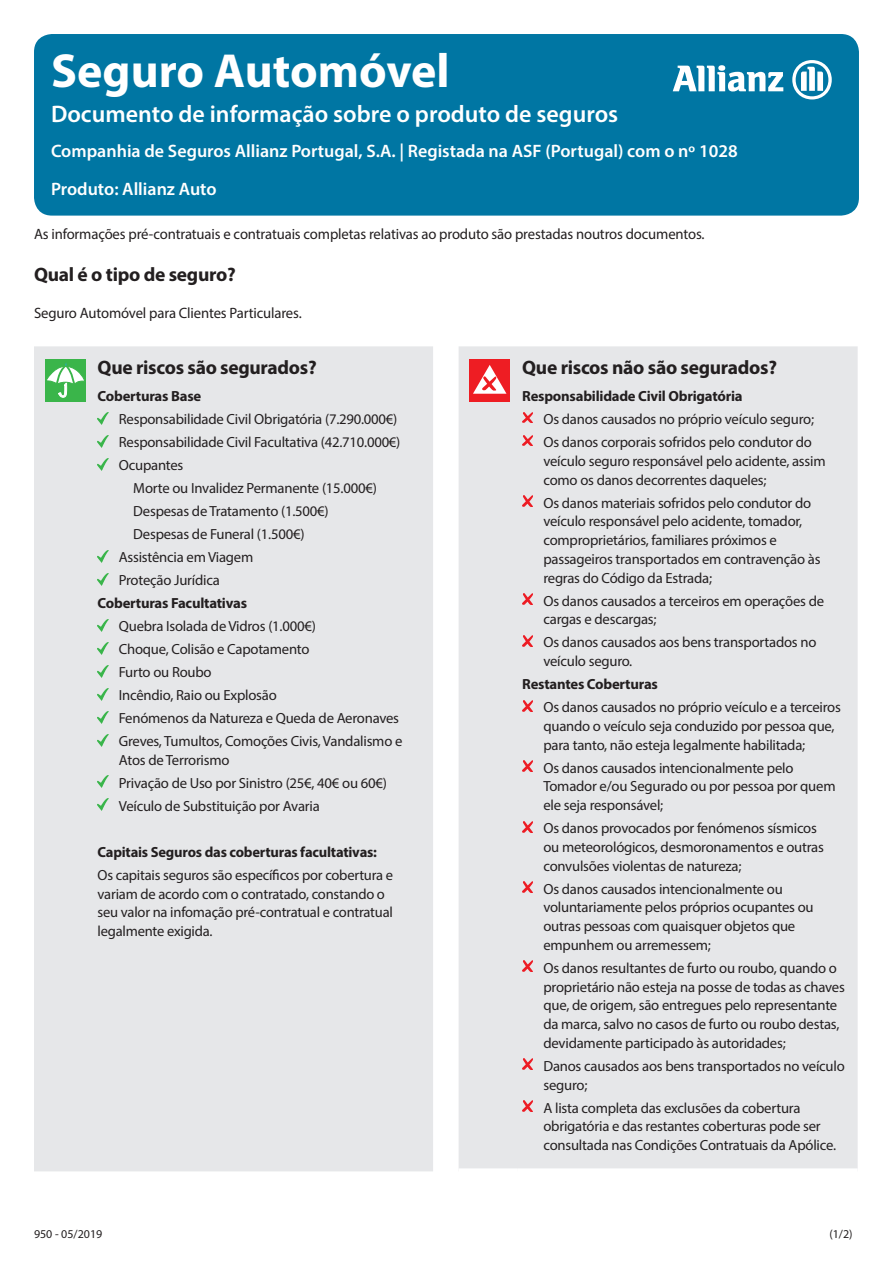
<style>
.page{position:relative;width:893px;height:1263px;background:#fff}
.page>*{position:absolute;margin:0;border:0;box-sizing:border-box;transform-origin:0 0}
.Form_title{font:700 48px "Myriad Pro";color:#fff}
.Form_sub_title{font:600 24px "Myriad Pro";color:#fff}
.Cover_subhead{font:700 19.5px "Myriad Pro";letter-spacing:-.015em;color:#231f20}
.Form_intro{font:700 19.5px "Myriad Pro";letter-spacing:-.015em;color:#231f20}
.Company_Product_head{font:600 18px "Myriad Pro";color:#fff}
.Form_intro-2{font:15px "Myriad Pro";letter-spacing:-.01em;color:#231f20}
.Covered_bullets{font:14.7px/18.8px "Myriad Pro";letter-spacing:-.015em;color:#231f20}
.Covered_bullets-2{font:700 14.7px "Myriad Pro";letter-spacing:-.015em;color:#231f20}
.t1{font:12px "Myriad Pro";color:#231f20}
</style>
<div class="page">
<div style="left:34px;top:34px;width:825px;height:182px;background:#0076a3;border-radius:18px"></div>
<svg style="left:673px;top:65px;width:110px;height:27px"></svg>
<svg style="left:792px;top:60px;width:40px;height:39px"></svg>
<div style="left:34px;top:346px;width:824px;height:825px;background:#e6e7e9"></div>
<div style="left:459px;top:1168px;width:59px;height:6px;background:#fff"></div>
<div style="left:518px;top:1168px;width:340px;height:6px;background:#fff"></div>
<div style="left:45px;top:359px;width:41px;height:43px;background:#3ab54a"></div>
<svg style="left:47px;top:362px;width:37px;height:36px"></svg>
<svg style="left:98px;top:412px;width:10px;height:12px"></svg>
<svg style="left:98px;top:435px;width:10px;height:12px"></svg>
<svg style="left:98px;top:458px;width:10px;height:12px"></svg>
<svg style="left:98px;top:550px;width:10px;height:12px"></svg>
<svg style="left:98px;top:573px;width:10px;height:12px"></svg>
<svg style="left:98px;top:619px;width:10px;height:12px"></svg>
<svg style="left:98px;top:642px;width:10px;height:12px"></svg>
<svg style="left:98px;top:665px;width:10px;height:12px"></svg>
<svg style="left:98px;top:688px;width:10px;height:12px"></svg>
<svg style="left:98px;top:711px;width:10px;height:12px"></svg>
<svg style="left:98px;top:734px;width:10px;height:12px"></svg>
<svg style="left:98px;top:776px;width:10px;height:12px"></svg>
<svg style="left:98px;top:799px;width:10px;height:12px"></svg>
<div style="left:469px;top:359px;width:41px;height:43px;background:#ee1d23"></div>
<svg style="left:473px;top:365px;width:33px;height:29px"></svg>
<svg style="left:522px;top:412px;width:11px;height:11px"></svg>
<svg style="left:522px;top:435px;width:11px;height:11px"></svg>
<svg style="left:522px;top:496px;width:11px;height:10px"></svg>
<svg style="left:522px;top:594px;width:11px;height:10px"></svg>
<svg style="left:522px;top:635px;width:11px;height:11px"></svg>
<svg style="left:522px;top:700px;width:11px;height:11px"></svg>
<svg style="left:522px;top:761px;width:11px;height:10px"></svg>
<svg style="left:522px;top:821px;width:11px;height:11px"></svg>
<svg style="left:522px;top:882px;width:11px;height:10px"></svg>
<svg style="left:522px;top:961px;width:11px;height:11px"></svg>
<svg style="left:522px;top:1059px;width:11px;height:11px"></svg>
<svg style="left:522px;top:1101px;width:11px;height:10px"></svg>
<p class="Form_title" style="left:51px;top:40px;width:400px">Seguro Automóvel</p>
<p class="Form_sub_title" style="left:51px;top:99px;width:569px">Documento de informação sobre o produto de seguros</p>
<p class="Company_Product_head" style="left:51px;top:139px;width:688px">Companhia de Seguros Allianz Portugal, S.A. | Registada na ASF (Portugal) com o nº 1028</p>
<p class="Company_Product_head" style="left:51px;top:177px;width:167px">Produto: Allianz Auto</p>
<p class="Form_intro-2" style="left:34px;top:225px;width:672px">As informações pré-contratuais e contratuais completas relativas ao produto são prestadas noutros documentos.</p>
<p class="Form_intro" style="left:34px;top:262px;width:203px">Qual é o tipo de seguro?</p>
<p class="Form_intro-2" style="left:34px;top:304px;width:269px">Seguro Automóvel para Clientes Particulares.</p>
<p class="Cover_subhead" style="left:98px;top:354px;width:221px">Que riscos são segurados?</p>
<p class="Covered_bullets-2" style="left:98px;top:386px;width:105px">Coberturas Base</p>
<p class="Covered_bullets" style="left:119px;top:409px;width:280px">Responsabilidade Civil Obrigatória (7.290.000€)</p>
<p class="Covered_bullets" style="left:119px;top:432px;width:283px">Responsabilidade Civil Facultativa (42.710.000€)</p>
<p class="Covered_bullets" style="left:119px;top:455px;width:66px">Ocupantes</p>
<p class="Covered_bullets" style="left:133px;top:478px;width:245px">Morte ou Invalidez Permanente (15.000€)</p>
<p class="Covered_bullets" style="left:133px;top:501px;width:197px">Despesas de Tratamento (1.500€)</p>
<p class="Covered_bullets" style="left:133px;top:524px;width:173px">Despesas de Funeral (1.500€)</p>
<p class="Covered_bullets" style="left:119px;top:547px;width:136px">Assistência em Viagem</p>
<p class="Covered_bullets" style="left:119px;top:570px;width:103px">Proteção Jurídica</p>
<p class="Covered_bullets-2" style="left:98px;top:593px;width:151px">Coberturas Facultativas</p>
<p class="Covered_bullets" style="left:119px;top:616px;width:199px">Quebra Isolada de Vidros (1.000€)</p>
<p class="Covered_bullets" style="left:119px;top:639px;width:192px">Choque, Colisão e Capotamento</p>
<p class="Covered_bullets" style="left:119px;top:662px;width:94px">Furto ou Roubo</p>
<p class="Covered_bullets" style="left:119px;top:685px;width:159px">Incêndio, Raio ou Explosão</p>
<p class="Covered_bullets" style="left:119px;top:708px;width:282px">Fenómenos da Natureza e Queda de Aeronaves</p>
<p class="Covered_bullets" style="left:119px;top:731px;width:285px">Greves, Tumultos, Comoções Civis, Vandalismo e<br>Atos de Terrorismo</p>
<p class="Covered_bullets" style="left:119px;top:773px;width:270px">Privação de Uso por Sinistro (25€, 40€ ou 60€)</p>
<p class="Covered_bullets" style="left:119px;top:796px;width:202px">Veículo de Substituição por Avaria</p>
<p class="Covered_bullets-2" style="left:98px;top:842px;width:281px">Capitais Seguros das coberturas facultativas:</p>
<p class="Covered_bullets" style="left:98px;top:865px;width:297px">Os capitais seguros são específicos por cobertura e variam de acordo com o contratado, constando o seu valor na infomação pré-contratual e contratual legalmente exigida.</p>
<p class="Cover_subhead" style="left:522px;top:354px;width:256px">Que riscos não são segurados?</p>
<p class="Covered_bullets-2" style="left:522px;top:386px;width:222px">Responsabilidade Civil Obrigatória</p>
<p class="Covered_bullets" style="left:543px;top:409px;width:272px">Os danos causados no próprio veículo seguro;</p>
<p class="Covered_bullets" style="left:543px;top:432px;width:284px">Os danos corporais sofridos pelo condutor do veículo seguro responsável pelo acidente, assim como os danos decorrentes daqueles;</p>
<p class="Covered_bullets" style="left:543px;top:493px;width:279px">Os danos materiais sofridos pelo condutor do veículo responsável pelo acidente, tomador, comproprietários, familiares próximos e passageiros transportados em contravenção às regras do Código da Estrada;</p>
<p class="Covered_bullets" style="left:543px;top:591px;width:282px">Os danos causados a terceiros em operações de cargas e descargas;</p>
<p class="Covered_bullets" style="left:543px;top:633px;width:274px">Os danos causados aos bens transportados no veículo seguro.</p>
<p class="Covered_bullets-2" style="left:522px;top:674px;width:137px">Restantes Coberturas</p>
<p class="Covered_bullets" style="left:543px;top:697px;width:299px">Os danos causados no próprio veículo e a terceiros quando o veículo seja conduzido por pessoa que, para tanto, não esteja legalmente habilitada;</p>
<p class="Covered_bullets" style="left:543px;top:758px;width:294px">Os danos causados intencionalmente pelo<br>Tomador e/ou Segurado ou por pessoa por quem ele seja responsável;</p>
<p class="Covered_bullets" style="left:543px;top:818px;width:282px">Os danos provocados por fenómenos sísmicos ou meteorológicos, desmoronamentos e outras convulsões violentas de natureza;</p>
<p class="Covered_bullets" style="left:543px;top:879px;width:272px">Os danos causados intencionalmente ou voluntariamente pelos próprios ocupantes ou outras pessoas com quaisquer objetos que empunhem ou arremessem;</p>
<p class="Covered_bullets" style="left:543px;top:958px;width:303px">Os danos resultantes de furto ou roubo, quando o proprietário não esteja na posse de todas as chaves que, de origem, são entregues pelo representante da marca, salvo no casos de furto ou roubo destas, devidamente participado às autoridades;</p>
<p class="Covered_bullets" style="left:543px;top:1056px;width:303px">Danos causados aos bens transportados no veículo seguro;</p>
<p class="Covered_bullets" style="left:543px;top:1098px;width:294px">A lista completa das exclusões da cobertura obrigatória e das restantes coberturas pode ser consultada nas Condições Contratuais da Apólice.</p>
<p class="t1" style="left:34px;top:1226px;width:70px">950 - 05/2019</p>
<p class="t1" style="left:829px;top:1226px;width:25px">(1/2)</p>
</div>
